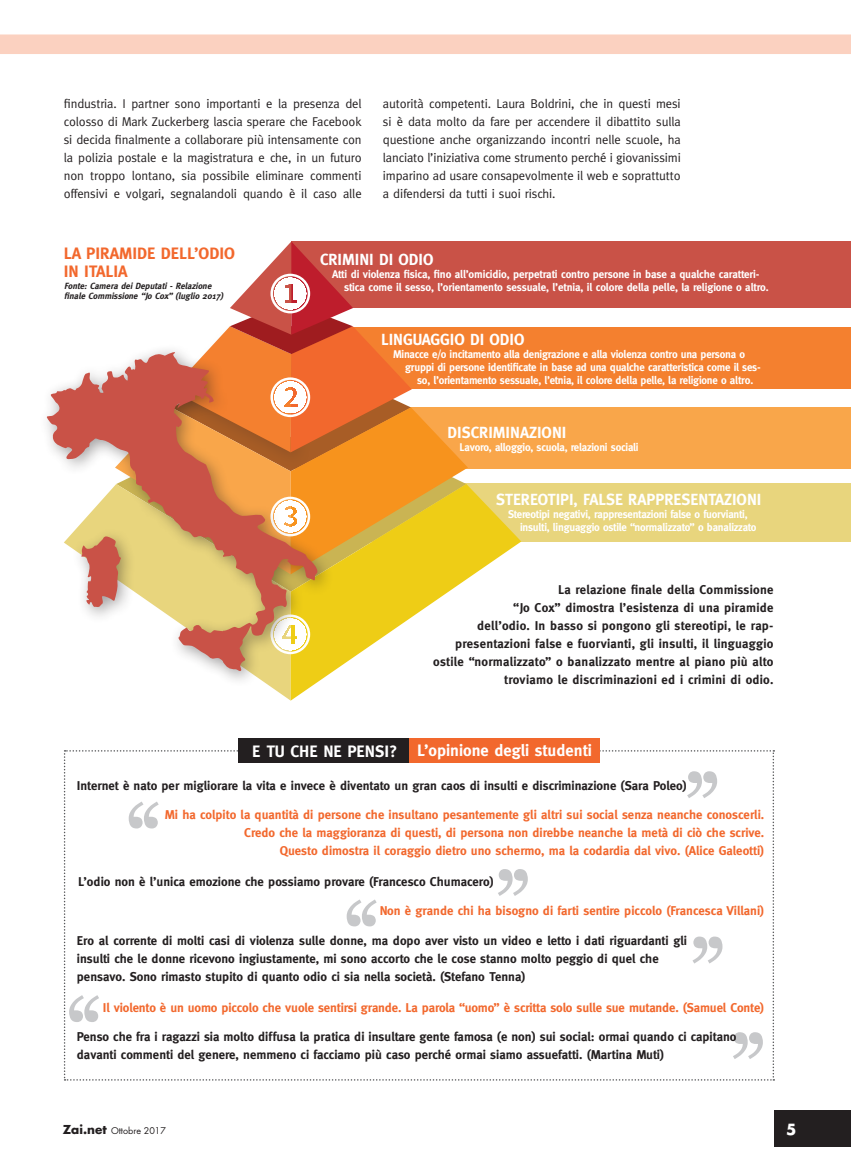
<style>
.page{position:relative;width:851px;height:1170px;background:#fff}
.page>*{position:absolute;margin:0;border:0;box-sizing:border-box;transform-origin:0 0}
.t1{font:700 16.5px "Meta";color:#fff}
.t2{font:700 16.5px/18px "Meta";color:#f2682d}
.t3{font:700 16.05px "Meta";color:#fff}
.t4{font:700 15px "Futura";color:#fff}
.t5{font:700 12.75px/18px "Meta";color:#231f20}
.t6{font:12.75px/18px "Meta";letter-spacing:-.01em;color:#231f20;text-align:justify}
.t7{font:700 12.75px/18px "Meta";color:#f2682d;text-align:right}
.t8{font:700 12.75px/18px "Meta";letter-spacing:.02em;color:#231f20;text-align:right}
.t9{font:700 11.1px/13.2px "Meta";letter-spacing:-.02em;color:#fff}
.t10{font:italic 700 9px/10.8px "Meta";color:#231f20}
.t11{font:9px "Futura";color:#231f20}
.s1{font-weight:700;font-size:12px}
</style>
<div class="page">
<div style="left:774px;top:1110px;width:76px;height:36px;background:#231f20"></div>
<div style="left:0;top:34px;width:850px;height:20px;background:#fbd1c0"></div>
<div style="left:238px;top:738px;width:174px;height:24px;background:#231f20"></div>
<div style="left:409px;top:738px;width:191px;height:24px;background:#f2682d"></div>
<div style="left:291px;top:241px;width:559px;height:66px;background:#c95247"></div>
<div style="left:291px;top:327px;width:559px;height:62px;background:#f4802f"></div>
<div style="left:291px;top:407px;width:559px;height:62px;background:#f9a64a"></div>
<div style="left:291px;top:483px;width:559px;height:58px;background:#e8d57d"></div>
<svg style="left:290px;top:486px;width:231px;height:214px"></svg>
<div style="left:37px;top:342px;width:297px;height:345px;background:#231f20;opacity:.42"></div>
<svg style="left:46px;top:351px;width:271px;height:320px"></svg>
<svg style="left:81px;top:242px;width:387px;height:365px"></svg>
<svg style="left:64px;top:750px;width:710px;height:330px"></svg>
<p class="t6" style="left:64px;top:94px;width:299px">findustria. I partner sono importanti e la presenza del colosso di Mark Zuckerberg lascia sperare che Facebook si decida finalmente a collaborare più intensamente con la polizia postale e la magistratura e che, in un futuro non troppo lontano, sia possibile eliminare commenti offensivi e volgari, segnalandoli quando è il caso alle</p>
<p class="t6" style="left:383px;top:94px;width:299px">autorità competenti. Laura Boldrini, che in questi mesi si è data molto da fare per accendere il dibattito sulla questione anche organizzando incontri nelle scuole, ha lanciato l’iniziativa come strumento perché i giovanissimi imparino ad usare consapevolmente il web e soprattutto a difendersi da tutti i suoi rischi.</p>
<p class="t2" style="left:64px;top:244px;width:173px">LA PIRAMIDE DELL’ODIO<br>IN ITALIA</p>
<p class="t3" style="left:320px;top:250px;width:115px">CRIMINI DI ODIO</p>
<p class="t9" style="left:344px;top:267px;width:426px;text-indent:-12px">Atti di violenza fisica, fino all’omicidio, perpetrati contro persone in base a qualche caratteri&shy;stica come il sesso, l’orientamento sessuale, l’etnia, il colore della pelle, la religione o altro.</p>
<p class="t3" style="left:381px;top:330px;width:145px">LINGUAGGIO DI ODIO</p>
<p class="t9" style="left:393px;top:347px;width:353px">Minacce e/o incitamento alla denigrazione e alla violenza contro una persona o</p>
<p class="t9" style="left:405px;top:360px;width:357px">gruppi di persone identificate in base ad una qualche caratteristica come il ses-</p>
<p class="t9" style="left:417px;top:373px;width:337px">so, l’orientamento sessuale, l’etnia, il colore della pelle, la religione o altro.</p>
<p class="t10" style="left:64px;top:280px;width:161px">Fonte: Camera dei Deputati - Relazione finale Commissione “Jo Cox” (luglio 2017)</p>
<p class="t3" style="left:447px;top:423px;width:120px">DISCRIMINAZIONI</p>
<p class="t9" style="left:459px;top:441px;width:180px">Lavoro, alloggio, scuola, relazioni sociali</p>
<p class="t3" style="left:496px;top:490px;width:267px">STEREOTIPI, FALSE RAPPRESENTAZIONI</p>
<p class="t9" style="left:520px;top:507px;width:238px;text-indent:-12px">Stereotipi negativi, rappresentazioni false o fuorvianti, insulti, linguaggio ostile “normalizzato” o banalizzato</p>
<p class="t8" style="left:433px;top:581px;width:342px">La relazione finale della Commissione<br>“Jo Cox” dimostra l’esistenza di una piramide<br>dell’odio. In basso si pongono gli stereotipi, le rap&shy;presentazioni false e fuorvianti, gli insulti, il linguaggio ostile “normalizzato” o banalizzato mentre al piano più alto troviamo le discriminazioni ed i crimini di odio.</p>
<p class="t1" style="left:252px;top:741px;width:341px">E TU CHE NE PENSI? L’opinione degli studenti</p>
<p class="t5" style="left:77px;top:776px;width:611px">Internet è nato per migliorare la vita e invece è diventato un gran caos di insulti e discriminazione (Sara Poleo)</p>
<p class="t7" style="left:165px;top:805px;width:601px">Mi ha colpito la quantità di persone che insultano pesantemente gli altri sui social senza neanche conoscerli.<br>Credo che la maggioranza di questi, di persona non direbbe neanche la metà di ciò che scrive.<br>Questo dimostra il coraggio dietro uno schermo, ma la codardia dal vivo. (Alice Galeotti)</p>
<p class="t5" style="left:78px;top:872px;width:417px">L’odio non è l’unica emozione che possiamo provare (Francesco Chumacero)</p>
<p class="t7" style="left:379px;top:901px;width:386px">Non è grande chi ha bisogno di farti sentire piccolo (Francesca Villani)</p>
<p class="t5" style="left:77px;top:931px;width:611px">Ero al corrente di molti casi di violenza sulle donne, ma dopo aver visto un video e letto i dati riguardanti gli insulti che le donne ricevono ingiustamente, mi sono accorto che le cose stanno molto peggio di quel che pensavo. Sono rimasto stupito di quanto odio ci sia nella società. (Stefano Tenna)</p>
<p class="t7" style="left:103px;top:998px;width:662px">Il violento è un uomo piccolo che vuole sentirsi grande. La parola “uomo” è scritta solo sulle sue mutande. (Samuel Conte)</p>
<p class="t5" style="left:77px;top:1027px;width:661px">Penso che fra i ragazzi sia molto diffusa la pratica di insultare gente famosa (e non) sui social: ormai quando ci capitano davanti commenti del genere, nemmeno ci facciamo più caso perché ormai siamo assuefatti. (Martina Muti)</p>
<p class="t11" style="left:63px;top:1124px;width:105px"><span class="s1">Zai.net</span> Ottobre 2017</p>
<p class="t4" style="left:786px;top:1118px;width:12px">5</p>
</div>
